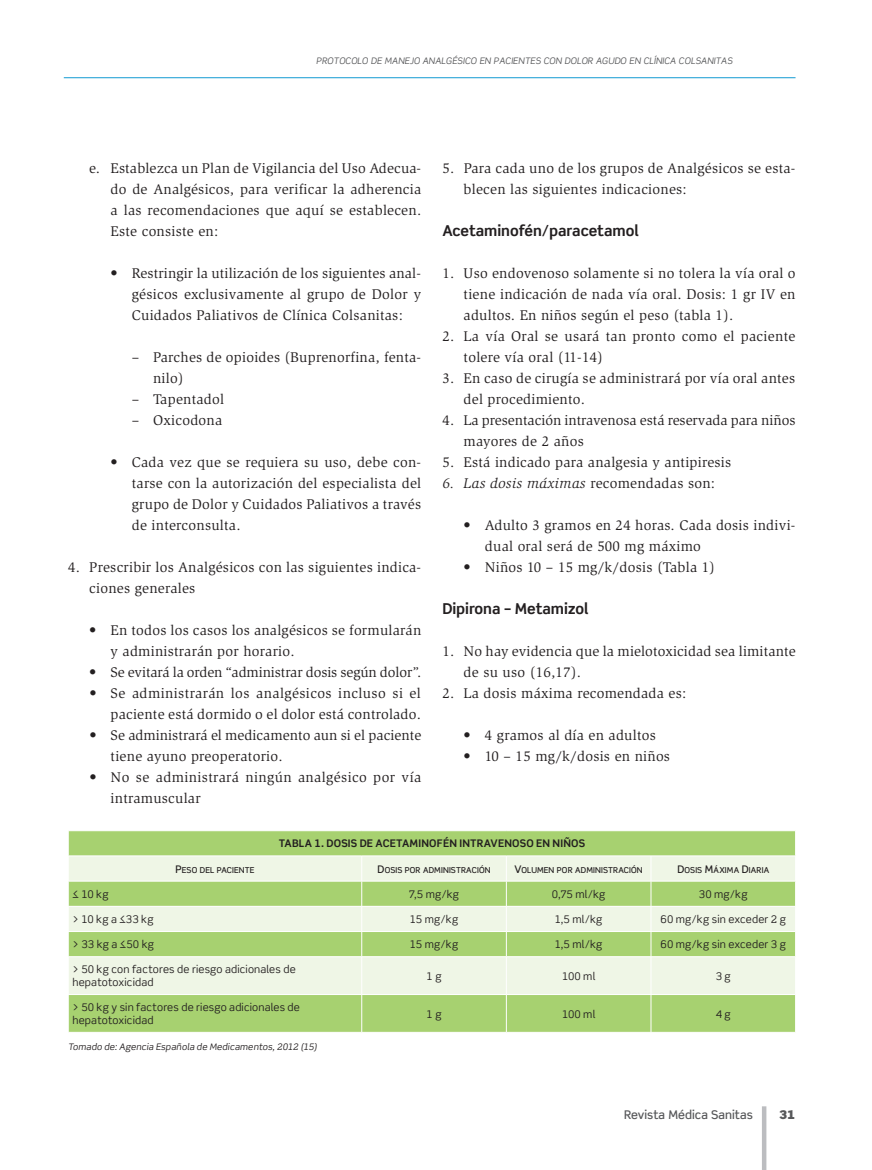
<style>
.page{position:relative;width:872px;height:1170px;background:#fff}
.page>*{position:absolute;margin:0;border:0;box-sizing:border-box;transform-origin:0 0}
.t1{font:700 15px "Scene Std";letter-spacing:-.005em;color:#231f20}
.t2{font:14.4px/21px "Slimbach Std";letter-spacing:.015em;color:#231f20}
.t3{font:14.4px "Slimbach Std";letter-spacing:-.005em;color:#231f20}
.t4{font:italic 14.4px "Slimbach Std";letter-spacing:.015em;color:#231f20}
.t5{font:500 12px "Scene Std";color:#57585a}
.t6{font:900 12px "Scene Std";color:#57585a}
.t7{font:10.5px/12.6px "Scene Std";letter-spacing:.015em;color:#231f20}
.t8{font:700 10.5px "Scene Std";letter-spacing:.02em;color:#231f20}
.t9{font:italic 9px "Scene Std";letter-spacing:.01em;color:#57585a}
.t10{font:italic 9px "Scene Std";letter-spacing:.015em;color:#231f20}
.t11{font:500 8.25px "Scene Std";letter-spacing:.015em;color:#231f20}
.s1{font-style:normal}
.s2{font-size:10.5px}
</style>
<div class="page">
<hr style="left:64px;top:77px;width:731px;height:1px;background:#119ad2">
<hr style="left:762px;top:1106px;width:4px;height:63px;background:#bcbdc0">
<div style="left:69px;top:831px;width:726px;height:200px;background:#a7d170"></div>
<svg style="left:69px;top:856px;width:726px;height:138px;background:#d5e8bc"></svg>
<hr style="left:68px;top:855px;width:294px;height:1px;background:#fff">
<hr style="left:362px;top:855px;width:144px;height:1px;background:#fff">
<hr style="left:506px;top:855px;width:145px;height:1px;background:#fff">
<hr style="left:651px;top:855px;width:144px;height:1px;background:#fff">
<hr style="left:68px;top:880px;width:294px;height:1px;background:#fff">
<hr style="left:362px;top:880px;width:144px;height:1px;background:#fff">
<hr style="left:506px;top:880px;width:145px;height:1px;background:#fff">
<hr style="left:651px;top:880px;width:144px;height:1px;background:#fff">
<hr style="left:68px;top:906px;width:294px;height:1px;background:#fff">
<hr style="left:362px;top:906px;width:144px;height:1px;background:#fff">
<hr style="left:506px;top:906px;width:145px;height:1px;background:#fff">
<hr style="left:651px;top:906px;width:144px;height:1px;background:#fff">
<hr style="left:68px;top:931px;width:294px;height:1px;background:#fff">
<svg style="left:68px;top:831px;width:1px;height:125px"></svg>
<hr style="left:362px;top:931px;width:144px;height:1px;background:#fff">
<svg style="left:361px;top:856px;width:1px;height:100px"></svg>
<hr style="left:506px;top:931px;width:145px;height:1px;background:#fff">
<svg style="left:506px;top:856px;width:1px;height:100px"></svg>
<hr style="left:651px;top:931px;width:144px;height:1px;background:#fff">
<svg style="left:650px;top:856px;width:1px;height:100px"></svg>
<svg style="left:795px;top:832px;width:1px;height:124px"></svg>
<hr style="left:68px;top:956px;width:294px;height:1px;background:#fff">
<hr style="left:362px;top:956px;width:144px;height:1px;background:#fff">
<hr style="left:361px;top:956px;width:1px;height:38px;background:#fff">
<hr style="left:506px;top:956px;width:145px;height:1px;background:#fff">
<hr style="left:506px;top:956px;width:1px;height:38px;background:#fff">
<hr style="left:651px;top:956px;width:144px;height:1px;background:#fff">
<hr style="left:650px;top:956px;width:1px;height:38px;background:#fff">
<hr style="left:68px;top:994px;width:294px;height:1px;background:#fff">
<hr style="left:362px;top:994px;width:144px;height:1px;background:#fff">
<hr style="left:361px;top:994px;width:1px;height:38px;background:#fff">
<hr style="left:506px;top:994px;width:145px;height:1px;background:#fff">
<hr style="left:506px;top:994px;width:1px;height:38px;background:#fff">
<hr style="left:651px;top:994px;width:144px;height:1px;background:#fff">
<hr style="left:650px;top:994px;width:1px;height:38px;background:#fff">
<p class="t9" style="left:316px;top:55px;width:418px">PROTOCOLO DE MANEJO ANALGÉSICO EN PACIENTES CON DOLOR AGUDO EN CLÍNICA COLSANITAS</p>
<p class="t2" style="left:111px;top:158px;width:312px;text-align:justify;text-indent:-21px">e. Establezca un Plan de Vigilancia del Uso Adecua&shy;do de Analgésicos, para verificar la adherencia a las recomendaciones que aquí se establecen.<br>Este consiste en:</p>
<p class="t2" style="left:132px;top:263px;width:291px;text-align:justify;text-indent:-21px">• Restringir la utilización de los siguientes anal&shy;gésicos exclusivamente al grupo de Dolor y Cuidados Paliativos de Clínica Colsanitas:</p>
<p class="t2" style="left:153px;top:347px;width:269px;text-indent:-21px">– Parches de opioides (Buprenorfina, fenta&shy;nilo)</p>
<p class="t2" style="left:132px;top:389px;width:94px">– Tapentadol</p>
<p class="t2" style="left:132px;top:410px;width:92px">– Oxicodona</p>
<p class="t2" style="left:132px;top:452px;width:291px;text-align:justify;text-indent:-21px">• Cada vez que se requiera su uso, debe con&shy;tarse con la autorización del especialista del grupo de Dolor y Cuidados Paliativos a través de interconsulta.</p>
<p class="t2" style="left:89px;top:557px;width:333px;text-indent:-21px">4. Prescribir los Analgésicos con las siguientes indica&shy;ciones generales</p>
<p class="t2" style="left:111px;top:620px;width:312px;text-indent:-21px">• En todos los casos los analgésicos se formularán y administrarán por horario.</p>
<p class="t3" style="left:89px;top:664px;width:333px">• Se evitará la orden “administrar dosis según dolor”.</p>
<p class="t2" style="left:89px;top:683px;width:333px;text-align:right">• Se administrarán los analgésicos incluso si el paciente está dormido o el dolor está controlado.</p>
<p class="t2" style="left:111px;top:725px;width:312px;text-indent:-21px">• Se administrará el medicamento aun si el paciente tiene ayuno preoperatorio.</p>
<p class="t2" style="left:111px;top:767px;width:312px;text-indent:-21px">• No se administrará ningún analgésico por vía intramuscular</p>
<p class="t2" style="left:463px;top:158px;width:333px;text-indent:-21px">5. Para cada uno de los grupos de Analgésicos se esta&shy;blecen las siguientes indicaciones:</p>
<p class="t1" style="left:442px;top:221px;width:198px">Acetaminofén/paracetamol</p>
<p class="t2" style="left:463px;top:263px;width:333px;text-align:justify;text-indent:-21px">1. Uso endovenoso solamente si no tolera la vía oral o tiene indicación de nada vía oral. Dosis: 1 gr IV en adultos. En niños según el peso (tabla 1).</p>
<p class="t2" style="left:463px;top:326px;width:333px;text-indent:-21px">2. La vía Oral se usará tan pronto como el paciente tolere vía oral (11-14)</p>
<p class="t2" style="left:463px;top:368px;width:333px;text-indent:-21px">3. En caso de cirugía se administrará por vía oral antes del procedimiento.</p>
<p class="t2" style="left:463px;top:410px;width:333px;text-indent:-21px">4. La presentación intravenosa está reservada para niños mayores de 2 años</p>
<p class="t2" style="left:442px;top:452px;width:290px">5. Está indicado para analgesia y antipiresis</p>
<p class="t4" style="left:442px;top:475px;width:274px">6. Las dosis máximas <span class="s1">recomendadas son:</span></p>
<p class="t2" style="left:485px;top:515px;width:312px;text-indent:-21px">• Adulto 3 gramos en 24 horas. Cada dosis indivi&shy;dual oral será de 500 mg máximo</p>
<p class="t2" style="left:463px;top:557px;width:253px">• Niños 10 – 15 mg/k/dosis (Tabla 1)</p>
<p class="t1" style="left:442px;top:599px;width:148px">Dipirona – Metamizol</p>
<p class="t2" style="left:463px;top:641px;width:333px;text-indent:-21px">1. No hay evidencia que la mielotoxicidad sea limitante de su uso (16,17).</p>
<p class="t2" style="left:442px;top:683px;width:245px">2. La dosis máxima recomendada es:</p>
<p class="t2" style="left:463px;top:725px;width:194px">• 4 gramos al día en adultos</p>
<p class="t2" style="left:463px;top:746px;width:208px">• 10 – 15 mg/k/dosis en niños</p>
<p class="t8" style="left:279px;top:837px;width:308px">TABLA 1. DOSIS DE ACETAMINOFÉN INTRAVENOSO EN NIÑOS</p>
<p class="t11" style="left:175px;top:864px;width:81px"><span class="s2">P</span>ESO DEL PACIENTE</p>
<p class="t11" style="left:377px;top:864px;width:115px"><span class="s2">D</span>OSIS POR ADMINISTRACIÓN</p>
<p class="t11" style="left:514px;top:864px;width:130px"><span class="s2">V</span>OLUMEN POR ADMINISTRACIÓN</p>
<p class="t11" style="left:677px;top:864px;width:93px"><span class="s2">D</span>OSIS <span class="s2">M</span>ÁXIMA <span class="s2">D</span>IARIA</p>
<p class="t7" style="left:72px;top:887px;width:38px">≤ 10 kg</p>
<p class="t7" style="left:409px;top:887px;width:52px">7,5 mg/kg</p>
<p class="t7" style="left:552px;top:887px;width:55px">0,75 ml/kg</p>
<p class="t7" style="left:699px;top:887px;width:50px">30 mg/kg</p>
<p class="t7" style="left:72px;top:912px;width:83px">&gt; 10 kg a ≤33 kg</p>
<p class="t7" style="left:410px;top:912px;width:50px">15 mg/kg</p>
<p class="t7" style="left:555px;top:912px;width:49px">1,5 ml/kg</p>
<p class="t7" style="left:660px;top:912px;width:127px">60 mg/kg sin exceder 2 g</p>
<p class="t7" style="left:72px;top:937px;width:83px">&gt; 33 kg a ≤50 kg</p>
<p class="t7" style="left:410px;top:937px;width:50px">15 mg/kg</p>
<p class="t7" style="left:555px;top:937px;width:49px">1,5 ml/kg</p>
<p class="t7" style="left:660px;top:937px;width:127px">60 mg/kg sin exceder 3 g</p>
<p class="t7" style="left:72px;top:963px;width:225px">&gt; 50 kg con factores de riesgo adicionales de hepatotoxicidad</p>
<p class="t7" style="left:426px;top:969px;width:17px">1 g</p>
<p class="t7" style="left:562px;top:969px;width:35px">100 ml</p>
<p class="t7" style="left:715px;top:969px;width:17px">3 g</p>
<p class="t7" style="left:72px;top:1000px;width:229px">&gt; 50 kg y sin factores de riesgo adicionales de hepatotoxicidad</p>
<p class="t7" style="left:426px;top:1007px;width:17px">1 g</p>
<p class="t7" style="left:562px;top:1007px;width:35px">100 ml</p>
<p class="t7" style="left:715px;top:1007px;width:17px">4 g</p>
<p class="t10" style="left:68px;top:1040px;width:250px">Tomado de: Agencia Española de Medicamentos, 2012 (15)</p>
<p class="t5" style="left:624px;top:1106px;width:130px">Revista Médica Sanitas</p>
<p class="t6" style="left:779px;top:1106px;width:18px">31</p>
</div>
